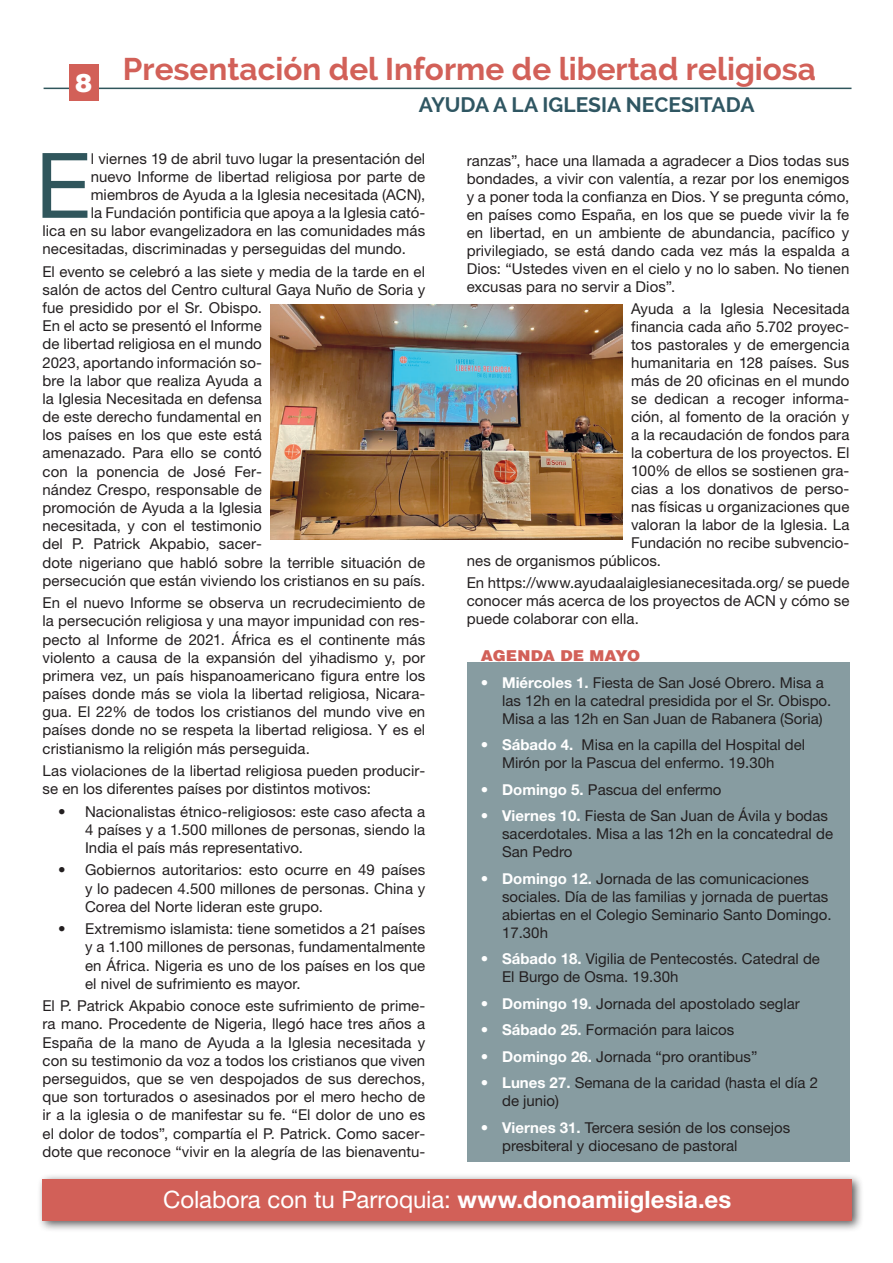
<style>
.page{position:relative;width:893px;height:1263px;background:#fff}
.page>*{position:absolute;margin:0;border:0;box-sizing:border-box;transform-origin:0 0}
.TEXTO{font:90.6px "Helvetica Neue LT Std";color:#30565c}
.TITULO{font:700 31.5px "Raleway";color:#d26058}
.t1{font:900 25.5px "Helvetica LT Std";color:#fff}
.TEXTO-2{font:24px "Helvetica Neue LT Std";letter-spacing:-.005em;color:#fff}
.SUBTITULO{font:700 21px "Raleway";color:#2f5662}
.TEXTO-3{font:15px/18.1px "Helvetica Neue LT Std";letter-spacing:.005em;color:#231f20}
.t2{font:900 15px "Helvetica LT Std";letter-spacing:.01em;color:#d26058;scale:1.05 1}
.s1{font-weight:700;color:#fff}
.s2{font-weight:700}
</style>
<div class="page">
<hr style="left:44px;top:88px;width:807px;height:1px;background:#30565c">
<div style="left:69px;top:64px;width:29px;height:37px;background:#d26058"></div>
<div style="left:467px;top:662px;width:382px;height:500px;background:#879ca1"></div>
<div style="left:37px;top:1173px;width:827px;height:59px;background:#231f20;opacity:.75"></div>
<div style="left:43px;top:1179px;width:809px;height:41px;background:#d26058"></div>
<img style="left:270px;top:305px;width:353px;height:235px">
<h3 class="t1" style="left:75px;top:66px;width:19px">8</h3>
<p class="TITULO" style="left:123px;top:51px;width:695px">Presentación del Informe de libertad religiosa</p>
<p class="SUBTITULO" style="left:419px;top:93px;width:337px">AYUDA A LA IGLESIA NECESITADA</p>
<p class="TEXTO" style="left:35px;top:132px;width:57px">E</p>
<p class="TEXTO-3" style="left:91px;top:149px;width:336px">l viernes 19 de abril tuvo lugar la presentación del</p>
<p class="TEXTO-3" style="left:467px;top:151px;width:384px;text-align:justify">ranzas”, hace una llamada a agradecer a Dios todas sus bondades, a vivir con valentía, a rezar por los enemigos y a poner toda la confianza en Dios. Y se pregunta cómo, en países como España, en los que se puede vivir la fe en libertad, en un ambiente de abundancia, pacífico y privilegiado, se está dando cada vez más la espalda a Dios: “Ustedes viven en el cielo y no lo saben. No tienen excusas para no servir a Dios”.</p>
<p class="TEXTO-3" style="left:631px;top:299px;width:220px">Ayuda a la Iglesia Necesitada</p>
<p class="TEXTO-3" style="left:631px;top:317px;width:220px">financia cada año 5.702 proyec-</p>
<p class="TEXTO-3" style="left:631px;top:335px;width:220px">tos pastorales y de emergencia</p>
<p class="TEXTO-3" style="left:631px;top:353px;width:220px">humanitaria en 128 países. Sus</p>
<p class="TEXTO-3" style="left:631px;top:371px;width:220px">más de 20 oficinas en el mundo</p>
<p class="TEXTO-3" style="left:631px;top:389px;width:220px">se dedican a recoger informa-</p>
<p class="TEXTO-3" style="left:631px;top:407px;width:220px">ción, al fomento de la oración y</p>
<p class="TEXTO-3" style="left:631px;top:425px;width:220px">a la recaudación de fondos para</p>
<p class="TEXTO-3" style="left:631px;top:443px;width:220px">la cobertura de los proyectos. El</p>
<p class="TEXTO-3" style="left:631px;top:461px;width:220px">100% de ellos se sostienen gra-</p>
<p class="TEXTO-3" style="left:631px;top:479px;width:220px">cias a los donativos de perso-</p>
<p class="TEXTO-3" style="left:631px;top:497px;width:220px">nas físicas u organizaciones que</p>
<p class="TEXTO-3" style="left:631px;top:515px;width:220px">valoran la labor de la Iglesia. La</p>
<p class="TEXTO-3" style="left:631px;top:533px;width:220px">Fundación no recibe subvencio-</p>
<p class="TEXTO-3" style="left:467px;top:551px;width:196px">nes de organismos públicos.</p>
<p class="TEXTO-3" style="left:467px;top:574px;width:384px;text-align:justify">En https://www.ayudaalaiglesianecesitada.org/ se puede conocer más acerca de los proyectos de ACN y cómo se puede colaborar con ella.</p>
<p class="TEXTO-3" style="left:91px;top:167px;width:336px">nuevo Informe de libertad religiosa por parte de</p>
<p class="TEXTO-3" style="left:91px;top:185px;width:336px">miembros de Ayuda a la Iglesia necesitada (ACN),</p>
<p class="TEXTO-3" style="left:91px;top:203px;width:336px">la Fundación pontificia que apoya a la Iglesia cató-</p>
<p class="TEXTO-3" style="left:43px;top:221px;width:384px">lica en su labor evangelizadora en las comunidades más</p>
<p class="TEXTO-3" style="left:43px;top:240px;width:365px">necesitadas, discriminadas y perseguidas del mundo.</p>
<p class="TEXTO-3" style="left:43px;top:262px;width:384px">El evento se celebró a las siete y media de la tarde en el salón de actos del Centro cultural Gaya Nuño de Soria y fue presidido por el Sr. Obispo.<br>En el acto se presentó el Informe<br>de libertad religiosa en el mundo<br>2023, aportando información so-<br>bre la labor que realiza Ayuda a<br>la Iglesia Necesitada en defensa<br>de este derecho fundamental en<br>los países en los que este está<br>amenazado. Para ello se contó<br>con la ponencia de José Fer-<br>nández Crespo, responsable de<br>promoción de Ayuda a la Iglesia<br>necesitada, y con el testimonio<br>del P. Patrick Akpabio, sacer-<br>dote nigeriano que habló sobre la terrible situación de persecución que están viviendo los cristianos en su país.</p>
<p class="TEXTO-3" style="left:43px;top:593px;width:384px;text-align:justify">En el nuevo Informe se observa un recrudecimiento de la persecución religiosa y una mayor impunidad con res&shy;pecto al Informe de 2021. África es el continente más violento a causa de la expansión del yihadismo y, por primera vez, un país hispanoamericano figura entre los países donde más se viola la libertad religiosa, Nicara&shy;gua. El 22% de todos los cristianos del mundo vive en países donde no se respeta la libertad religiosa. Y es el cristianismo la religión más perseguida.</p>
<p class="TEXTO-3" style="left:43px;top:761px;width:384px">Las violaciones de la libertad religiosa pueden producir&shy;se en los diferentes países por distintos motivos:</p>
<p class="TEXTO-3" style="left:85px;top:802px;width:342px;text-align:justify;text-indent:-27px">• Nacionalistas étnico-religiosos: este caso afecta a 4 países y a 1.500 millones de personas, siendo la India el país más representativo.</p>
<p class="TEXTO-3" style="left:85px;top:861px;width:342px;text-align:justify;text-indent:-27px">• Gobiernos autoritarios: esto ocurre en 49 países y lo padecen 4.500 millones de personas. China y Corea del Norte lideran este grupo.</p>
<p class="TEXTO-3" style="left:85px;top:920px;width:342px;text-align:justify;text-indent:-27px">• Extremismo islamista: tiene sometidos a 21 países y a 1.100 millones de personas, fundamentalmente en África. Nigeria es uno de los países en los que el nivel de sufrimiento es mayor.</p>
<p class="TEXTO-3" style="left:43px;top:996px;width:384px;text-align:justify">El P. Patrick Akpabio conoce este sufrimiento de prime&shy;ra mano. Procedente de Nigeria, llegó hace tres años a España de la mano de Ayuda a la Iglesia necesitada y con su testimonio da voz a todos los cristianos que viven perseguidos, que se ven despojados de sus derechos, que son torturados o asesinados por el mero hecho de ir a la iglesia o de manifestar su fe. “El dolor de uno es el dolor de todos”, compartía el P. Patrick. Como sacer&shy;dote que reconoce “vivir en la alegría de las bienaventu-</p>
<p class="t2" style="left:481px;top:646px;width:153px">AGENDA DE MAYO</p>
<p class="TEXTO-3" style="left:502px;top:673px;width:331px;text-indent:-21px"><span class="s1">• Miércoles 1.</span> Fiesta de San José Obrero. Misa a las 12h en la catedral presidida por el Sr. Obispo.<br>Misa a las 12h en San Juan de Rabanera (Soria)</p>
<p class="TEXTO-3" style="left:502px;top:736px;width:305px;text-indent:-21px"><span class="s1">• Sábado 4.</span> Misa en la capilla del Hospital del<br>Mirón por la Pascua del enfermo. 19.30h</p>
<p class="TEXTO-3" style="left:481px;top:780px;width:242px"><span class="s1">• Domingo 5.</span> Pascua del enfermo</p>
<p class="TEXTO-3" style="left:502px;top:807px;width:332px;text-indent:-21px"><span class="s1">• Viernes 10.</span> Fiesta de San Juan de Ávila y bodas sacerdotales. Misa a las 12h en la concatedral de<br>San Pedro</p>
<p class="TEXTO-3" style="left:502px;top:869px;width:331px;text-indent:-21px"><span class="s1">• Domingo 12.</span> Jornada de las comunicaciones sociales. Día de las familias y jornada de puertas abiertas en el Colegio Seminario Santo Domingo.<br>17.30h</p>
<p class="TEXTO-3" style="left:502px;top:950px;width:319px;text-indent:-21px"><span class="s1">• Sábado 18.</span> Vigilia de Pentecostés. Catedral de<br>El Burgo de Osma. 19.30h</p>
<p class="TEXTO-3" style="left:481px;top:994px;width:321px"><span class="s1">• Domingo 19.</span> Jornada del apostolado seglar</p>
<p class="TEXTO-3" style="left:481px;top:1021px;width:255px"><span class="s1">• Sábado 25.</span> Formación para laicos</p>
<p class="TEXTO-3" style="left:481px;top:1047px;width:278px"><span class="s1">• Domingo 26.</span> Jornada “pro orantibus”</p>
<p class="TEXTO-3" style="left:502px;top:1074px;width:317px;text-indent:-21px"><span class="s1">• Lunes 27.</span> Semana de la caridad (hasta el día 2 de junio)</p>
<p class="TEXTO-3" style="left:502px;top:1118px;width:290px;text-indent:-21px"><span class="s1">• Viernes 31.</span> Tercera sesión de los consejos presbiteral y diocesano de pastoral</p>
<p class="TEXTO-2" style="left:163px;top:1185px;width:570px">Colabora con tu Parroquia: <span class="s2">www.donoamiiglesia.es</span></p>
</div>
